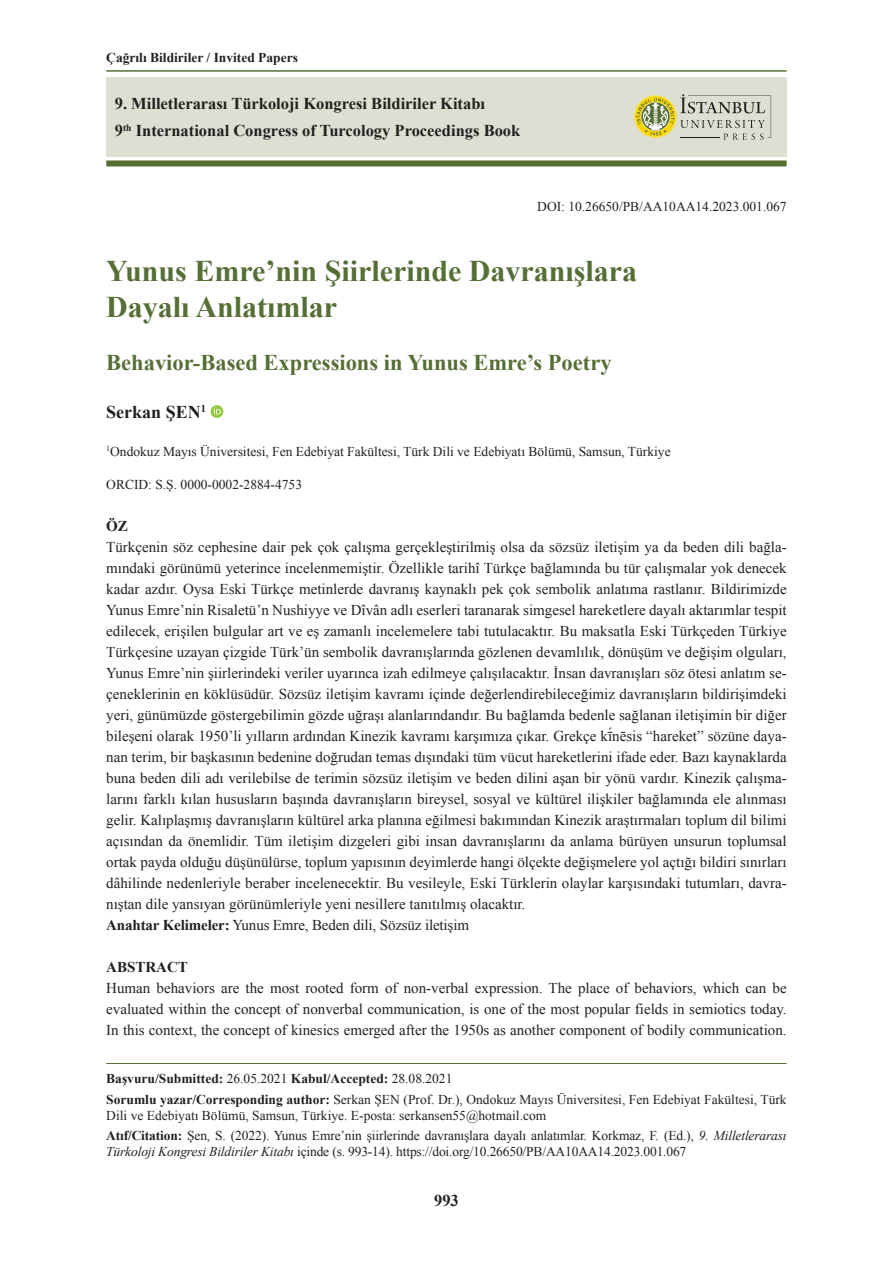
<style>
.page{position:relative;width:893px;height:1263px;background:#fff}
.page>*{position:absolute;margin:0;border:0;box-sizing:border-box;transform-origin:0 0}
.t1{font:700 30px/36px "Times New Roman";color:#556f35}
.t2{font:700 22.5px "Times New Roman";color:#556f35}
.t3{font:700 18px "Times New Roman";color:#231f20}
.t4{font:700 16.5px/27px "Times New Roman";color:#231f20}
.t5{font:15px/21px "Times New Roman";color:#231f20}
.t6{font:700 15px "Times New Roman";color:#231f20}
.t7{font:13.5px/20.4px "Times New Roman";color:#231f20}
.t8{font:700 13.5px "Times New Roman";color:#231f20}
.s1{font-weight:700}
.s2{font-style:italic}
</style>
<div class="page">
<div style="left:106px;top:77px;width:681px;height:80px;background:#dcdfd1"></div>
<div style="left:106px;top:160px;width:681px;height:6px;background:#556f35"></div>
<svg style="left:634px;top:94px;width:137px;height:46px"></svg>
<hr style="left:106px;top:70px;width:681px;height:2px;background:#556f35">
<hr style="left:106px;top:1063px;width:681px;height:1px;background:#556f35">
<svg style="left:211px;top:405px;width:12px;height:13px"></svg>
<svg style="left:214px;top:407px;width:7px;height:7px"></svg>
<p class="t8" style="left:106px;top:48px;width:193px">Çağrılı Bildiriler / Invited Papers</p>
<p class="t4" style="left:115px;top:90px;width:407px">9. Milletlerarası Türkoloji Kongresi Bildiriler Kitabı<br>9<sup>th</sup> International Congress of Turcology Proceedings Book</p>
<p class="t7" style="left:537px;top:196px;width:251px">DOI: 10.26650/PB/AA10AA14.2023.001.067</p>
<h1 class="t1" style="left:106px;top:253px;width:532px">Yunus Emre’nin Şiirlerinde Davranışlara<br>Dayalı Anlatımlar</h1>
<h2 class="t2" style="left:106px;top:347px;width:507px">Behavior-Based Expressions in Yunus Emre’s Poetry</h2>
<p class="t3" style="left:106px;top:399px;width:101px">Serkan ŞEN<sup>1</sup></p>
<p class="t7" style="left:106px;top:441px;width:566px"><sup>1</sup>Ondokuz Mayıs Üniversitesi, Fen Edebiyat Fakültesi, Türk Dili ve Edebiyatı Bölümü, Samsun, Türkiye</p>
<p class="t7" style="left:106px;top:474px;width:197px">ORCID: S.Ş. 0000-0002-2884-4753</p>
<p class="t6" style="left:106px;top:515px;width:23px">ÖZ</p>
<p class="t5" style="left:106px;top:536px;width:682px">Türkçenin söz cephesine dair pek çok çalışma gerçekleştirilmiş olsa da sözsüz iletişim ya da beden dili bağla&shy;mındaki görünümü yeterince incelenmemiştir. Özellikle tarihî Türkçe bağlamında bu tür çalışmalar yok denecek kadar azdır. Oysa Eski Türkçe metinlerde davranış kaynaklı pek çok sembolik anlatıma rastlanır. Bildirimizde Yunus Emre’nin Risaletü’n Nushiyye ve Dîvân adlı eserleri taranarak simgesel hareketlere dayalı aktarımlar tespit edilecek, erişilen bulgular art ve eş zamanlı incelemelere tabi tutulacaktır. Bu maksatla Eski Türkçeden Türkiye Türkçesine uzayan çizgide Türk’ün sembolik davranışlarında gözlenen devamlılık, dönüşüm ve değişim olguları, Yunus Emre’nin şiirlerindeki veriler uyarınca izah edilmeye çalışılacaktır. İnsan davranışları söz ötesi anlatım se&shy;çeneklerinin en köklüsüdür. Sözsüz iletişim kavramı içinde değerlendirebileceğimiz davranışların bildirişimdeki yeri, günümüzde göstergebilimin gözde uğraşı alanlarındandır. Bu bağlamda bedenle sağlanan iletişimin bir diğer bileşeni olarak 1950’li yılların ardından Kinezik kavramı karşımıza çıkar. Grekçe kī́nēsis “hareket” sözüne daya&shy;nan terim, bir başkasının bedenine doğrudan temas dışındaki tüm vücut hareketlerini ifade eder. Bazı kaynaklarda buna beden dili adı verilebilse de terimin sözsüz iletişim ve beden dilini aşan bir yönü vardır. Kinezik çalışma&shy;larını farklı kılan hususların başında davranışların bireysel, sosyal ve kültürel ilişkiler bağlamında ele alınması gelir. Kalıplaşmış davranışların kültürel arka planına eğilmesi bakımından Kinezik araştırmaları toplum dil bilimi açısından da önemlidir. Tüm iletişim dizgeleri gibi insan davranışlarını da anlama bürüyen unsurun toplumsal ortak payda olduğu düşünülürse, toplum yapısının deyimlerde hangi ölçekte değişmelere yol açtığı bildiri sınırları dâhilinde nedenleriyle beraber incelenecektir. Bu vesileyle, Eski Türklerin olaylar karşısındaki tutumları, davra&shy;nıştan dile yansıyan görünümleriyle yeni nesillere tanıtılmış olacaktır.<br><span class="s1">Anahtar Kelimeler:</span> Yunus Emre, Beden dili, Sözsüz iletişim</p>
<p class="t6" style="left:106px;top:956px;width:83px">ABSTRACT</p>
<p class="t5" style="left:106px;top:977px;width:682px;text-align:justify">Human behaviors are the most rooted form of non-verbal expression. The place of behaviors, which can be evaluated within the concept of nonverbal communication, is one of the most popular fields in semiotics today.<br>In this context, the concept of kinesics emerged after the 1950s as another component of bodily communication.</p>
<p class="t7" style="left:106px;top:1068px;width:682px"><span class="s1">Başvuru/Submitted:</span> 26.05.2021 <span class="s1">Kabul/Accepted:</span> 28.08.2021<br><span class="s1">Sorumlu yazar/Corresponding author:</span> Serkan ŞEN (Prof. Dr.), Ondokuz Mayıs Üniversitesi, Fen Edebiyat Fakültesi, Türk</p>
<p class="t7" style="left:106px;top:1105px;width:682px">Dili ve Edebiyatı Bölümü, Samsun, Türkiye. E-posta: serkansen55@hotmail.com<br><span class="s1">Atıf/Citation:</span> Şen, S. (2022). Yunus Emre’nin şiirlerinde davranışlara dayalı anlatımlar. Korkmaz, F. (Ed.), <span class="s2">9. Milletlerarası</span></p>
<p class="t7" style="left:106px;top:1141px;width:582px"><span class="s2">Türkoloji Kongresi Bildiriler Kitabı</span> içinde (s. 993-14). https://doi.org/10.26650/PB/AA10AA14.2023.001.067</p>
<p class="t4" style="left:434px;top:1187px;width:26px">993</p>
</div>
